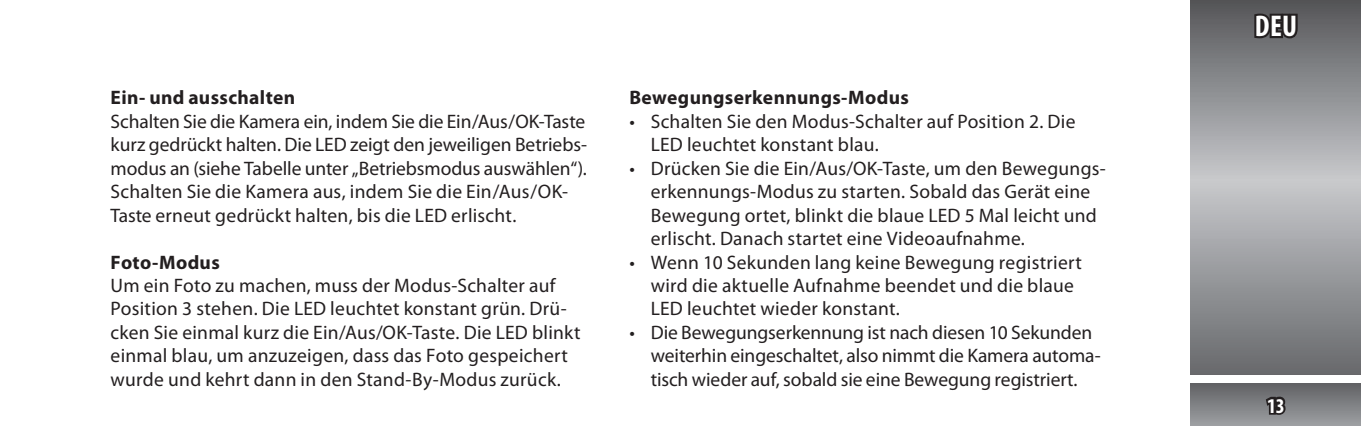
<style>
.page{position:relative;width:1361px;height:426px;background:#fff}
.page>*{position:absolute;margin:0;border:0;box-sizing:border-box;transform-origin:0 0}
.t1{font:700 condensed 30px "Myriad Pro";color:#fff}
.t2{font:700 condensed 21px "Myriad Pro";color:#fff}
.t3{font:19.5px/23.4px "Myriad Pro";letter-spacing:.01em;color:#231f20}
.t4{font:700 19.5px "Myriad Pro";letter-spacing:.02em;color:#231f20}
</style>
<div class="page">
<svg style="left:1191px;top:0;width:170px;height:374px;background:#939598"></svg>
<div style="left:1191px;top:383px;width:170px;height:42px;background:linear-gradient(to bottom,#606164,#9b9da0)"></div>
<svg style="left:1263px;top:394px;width:24px;height:22px"></svg>
<svg style="left:1251px;top:10px;width:48px;height:30px"></svg>
<p class="t4" style="left:111px;top:85px;width:186px">Ein- und ausschalten</p>
<p class="t3" style="left:111px;top:109px;width:478px">Schalten Sie die Kamera ein, indem Sie die Ein/Aus/OK-Taste kurz gedrückt halten. Die LED zeigt den jeweiligen Betriebs&shy;modus an (siehe Tabelle unter „Betriebsmodus auswählen“).<br>Schalten Sie die Kamera aus, indem Sie die Ein/Aus/OK-Taste erneut gedrückt halten, bis die LED erlischt.</p>
<p class="t4" style="left:111px;top:249px;width:111px">Foto-Modus</p>
<p class="t3" style="left:111px;top:273px;width:472px">Um ein Foto zu machen, muss der Modus-Schalter auf Position 3 stehen. Die LED leuchtet konstant grün. Drü&shy;cken Sie einmal kurz die Ein/Aus/OK-Taste. Die LED blinkt einmal blau, um anzuzeigen, dass das Foto gespeichert wurde und kehrt dann in den Stand-By-Modus zurück.</p>
<p class="t4" style="left:629px;top:85px;width:281px">Bewegungserkennungs-Modus</p>
<p class="t3" style="left:651px;top:109px;width:426px;text-indent:-21px">• Schalten Sie den Modus-Schalter auf Position 2. Die<br>LED leuchtet konstant blau.</p>
<p class="t3" style="left:651px;top:156px;width:456px;text-indent:-21px">• Drücken Sie die Ein/Aus/OK-Taste, um den Bewegungs&shy;erkennungs-Modus zu starten. Sobald das Gerät eine Bewegung ortet, blinkt die blaue LED 5 Mal leicht und erlischt. Danach startet eine Videoaufnahme.</p>
<p class="t3" style="left:651px;top:249px;width:433px;text-indent:-21px">• Wenn 10 Sekunden lang keine Bewegung registriert wird die aktuelle Aufnahme beendet und die blaue<br>LED leuchtet wieder konstant.</p>
<p class="t3" style="left:651px;top:320px;width:451px;text-indent:-21px">• Die Bewegungserkennung ist nach diesen 10 Sekunden weiterhin eingeschaltet, also nimmt die Kamera automa&shy;tisch wieder auf, sobald sie eine Bewegung registriert.</p>
<h1 class="t1" style="left:1254px;top:7px;width:44px">DEU</h1>
<p class="t2" style="left:1267px;top:392px;width:19px">13</p>
</div>
